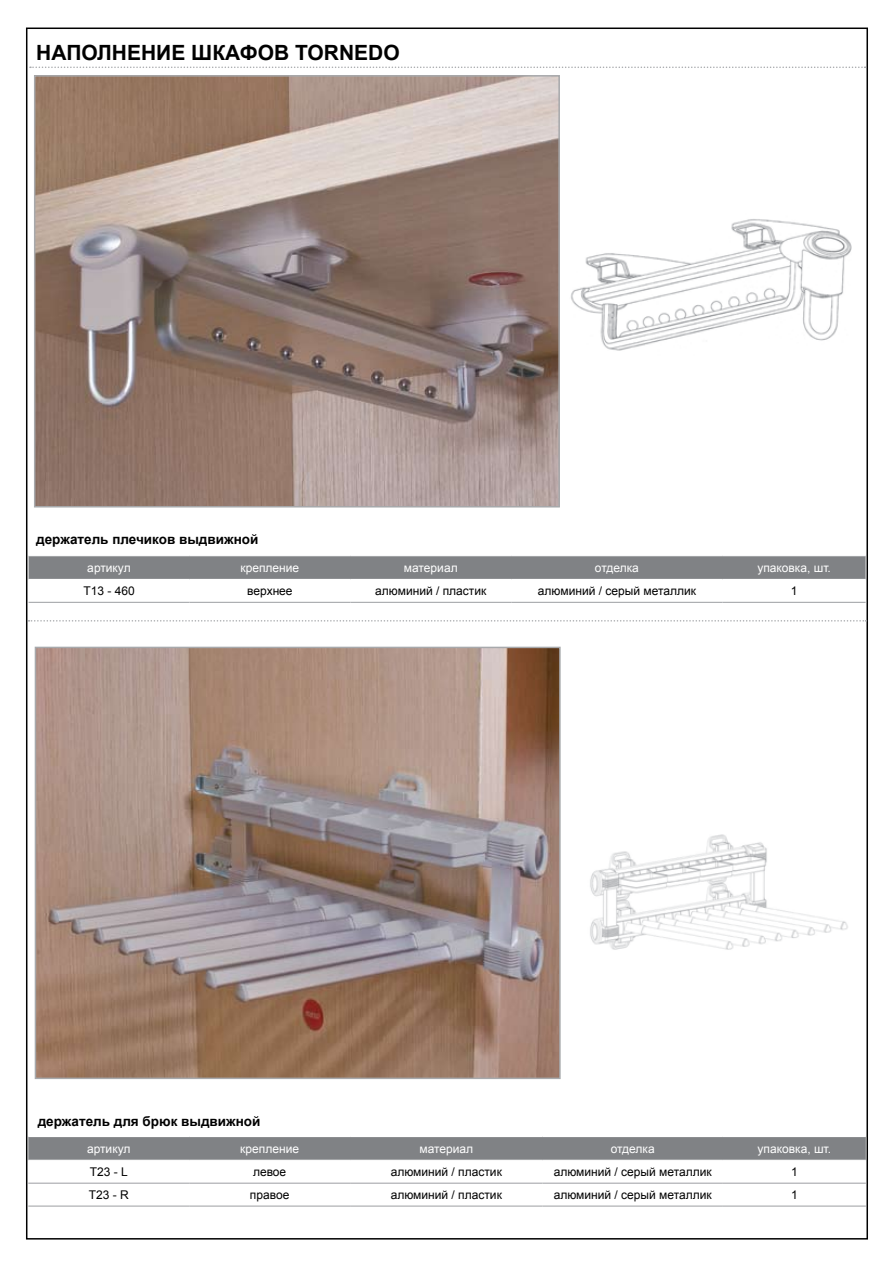
<style>
.page{position:relative;width:893px;height:1263px;background:#fff}
.page>*{position:absolute;margin:0;border:0;box-sizing:border-box;transform-origin:0 0}
.t1{font:700 21px "Arial";color:#000}
.t2{font:700 13.5px "Arial";color:#000}
.t3{font:12px "Arial";color:#000}
.t4{font:12px "Arial";color:#fff}
</style>
<div class="page">
<svg style="left:29px;top:620px;width:837px;height:2px"></svg>
<img style="left:37px;top:78px;width:520px;height:426px">
<div style="left:34px;top:75px;width:526px;height:432px;border:2px solid #a7a9ac"></div>
<img style="left:38px;top:650px;width:520px;height:426px">
<div style="left:35px;top:647px;width:526px;height:432px;border:2px solid #a7a9ac"></div>
<svg style="left:29px;top:556px;width:837px;height:23px;background:#828487"></svg>
<hr style="left:29px;top:602px;width:160px;height:1px;background:#a7a9ac">
<hr style="left:189px;top:602px;width:161px;height:1px;background:#a7a9ac">
<hr style="left:350px;top:602px;width:161px;height:1px;background:#a7a9ac">
<hr style="left:511px;top:602px;width:212px;height:1px;background:#a7a9ac">
<hr style="left:723px;top:602px;width:143px;height:1px;background:#a7a9ac">
<img style="left:571px;top:219px;width:281px;height:132px">
<svg style="left:28px;top:1137px;width:838px;height:23px;background:#828487"></svg>
<hr style="left:28px;top:1182px;width:161px;height:2px;background:#a7a9ac">
<hr style="left:189px;top:1182px;width:161px;height:2px;background:#a7a9ac">
<hr style="left:350px;top:1182px;width:192px;height:2px;background:#a7a9ac">
<hr style="left:542px;top:1182px;width:181px;height:2px;background:#a7a9ac">
<hr style="left:723px;top:1182px;width:143px;height:2px;background:#a7a9ac">
<hr style="left:28px;top:1205px;width:161px;height:2px;background:#a7a9ac">
<hr style="left:189px;top:1205px;width:161px;height:2px;background:#a7a9ac">
<hr style="left:350px;top:1205px;width:192px;height:2px;background:#a7a9ac">
<hr style="left:542px;top:1205px;width:181px;height:2px;background:#a7a9ac">
<hr style="left:723px;top:1205px;width:143px;height:2px;background:#a7a9ac">
<img style="left:590px;top:834px;width:258px;height:116px">
<svg style="left:30px;top:67px;width:836px;height:1px"></svg>
<h1 class="t1" style="left:36px;top:39px;width:365px">НАПОЛНЕНИЕ ШКАФОВ TORNEDO</h1>
<p class="t2" style="left:36px;top:530px;width:224px">ДЕРЖАТЕЛЬ ПЛЕЧИКОВ ВЫДВИЖНОЙ</p>
<p class="t4" style="left:87px;top:560px;width:45px">артикул</p>
<p class="t4" style="left:241px;top:560px;width:60px">крепление</p>
<p class="t4" style="left:404px;top:560px;width:55px">материал</p>
<p class="t4" style="left:595px;top:560px;width:45px">отделка</p>
<p class="t4" style="left:757px;top:560px;width:75px">упаковка, шт.</p>
<p class="t3" style="left:83px;top:583px;width:53px">T13 - 460</p>
<p class="t3" style="left:247px;top:583px;width:47px">верхнее</p>
<p class="t3" style="left:375px;top:583px;width:113px">алюминий / пластик</p>
<p class="t3" style="left:538px;top:583px;width:160px">алюминий / серый металлик</p>
<p class="t3" style="left:791px;top:583px;width:8px">1</p>
<p class="t2" style="left:38px;top:1112px;width:224px">ДЕРЖАТЕЛЬ ДЛЯ БРЮК ВЫДВИЖНОЙ</p>
<p class="t4" style="left:87px;top:1141px;width:45px">артикул</p>
<p class="t4" style="left:240px;top:1141px;width:60px">крепление</p>
<p class="t4" style="left:419px;top:1141px;width:55px">материал</p>
<p class="t4" style="left:611px;top:1141px;width:45px">отделка</p>
<p class="t4" style="left:757px;top:1141px;width:75px">упаковка, шт.</p>
<p class="t3" style="left:90px;top:1164px;width:40px">T23 - L</p>
<p class="t3" style="left:253px;top:1164px;width:35px">левое</p>
<p class="t3" style="left:391px;top:1164px;width:113px">алюминий / пластик</p>
<p class="t3" style="left:554px;top:1164px;width:160px">алюминий / серый металлик</p>
<p class="t3" style="left:791px;top:1164px;width:8px">1</p>
<p class="t3" style="left:89px;top:1187px;width:42px">T23 - R</p>
<p class="t3" style="left:250px;top:1187px;width:41px">правое</p>
<p class="t3" style="left:391px;top:1187px;width:113px">алюминий / пластик</p>
<p class="t3" style="left:554px;top:1187px;width:160px">алюминий / серый металлик</p>
<p class="t3" style="left:791px;top:1187px;width:8px">1</p>
</div>
